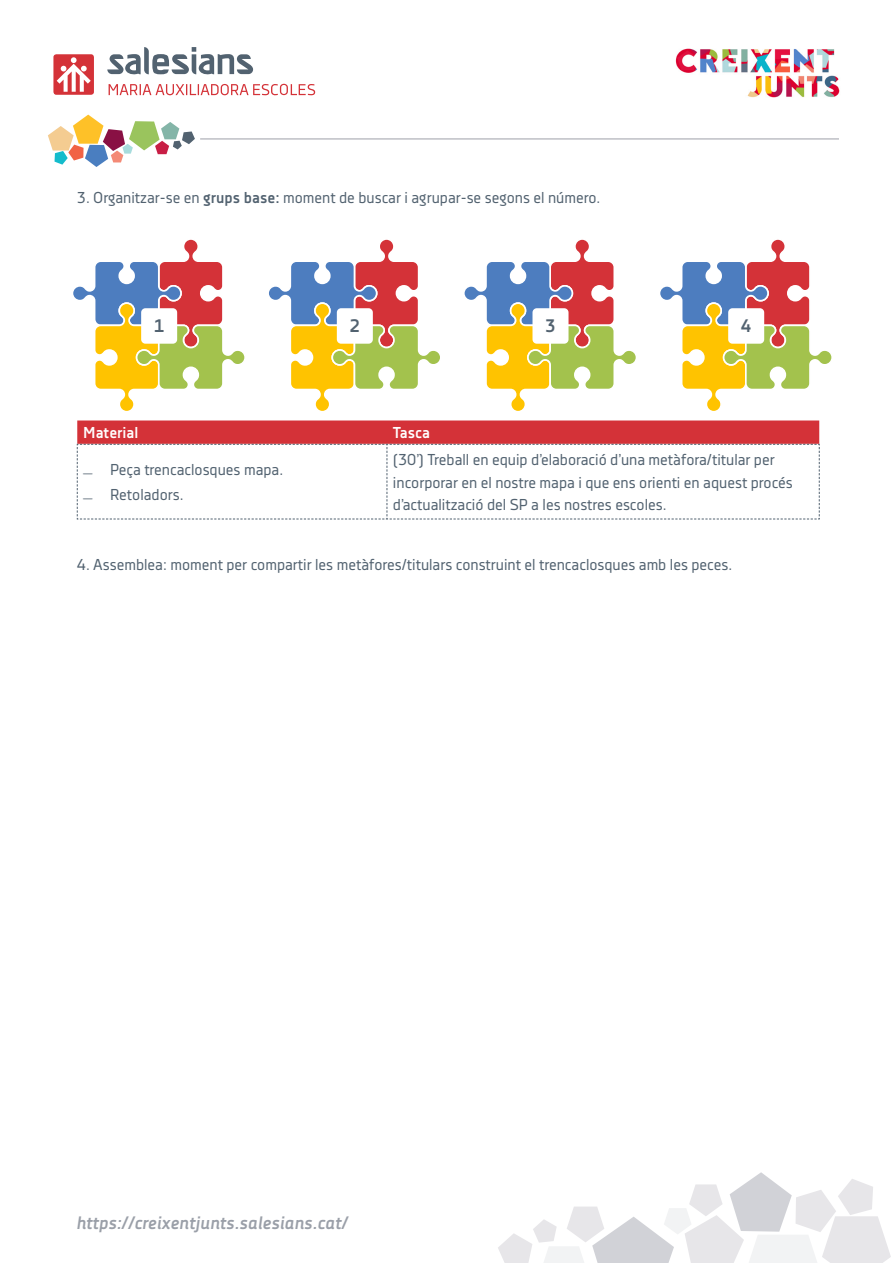
<style>
.page{position:relative;width:893px;height:1263px;background:#fff}
.page>*{position:absolute;margin:0;border:0;box-sizing:border-box;transform-origin:0 0}
.t1{font:700 18.15px "Decima Nova Pro";color:#526270}
.t2{font:italic 700 18px "Decima Nova Pro";color:#9a9fa8}
.t3{font:15.75px/22.5px "Decima Nova Pro";color:#526270}
.t4{font:700 15.75px "Decima Nova Pro";color:#fff}
.s1{font-weight:700}
.s2{font-family:"Courier New"}
</style>
<div class="page">
<hr style="left:200px;top:138px;width:639px;height:2px;background:#bebfc5">
<svg style="left:498px;top:1172px;width:393px;height:91px"></svg>
<img style="left:675px;top:48px;width:165px;height:49px">
<svg style="left:48px;top:115px;width:147px;height:52px"></svg>
<div style="left:53px;top:54px;width:41px;height:41px;background:#d43238;border-radius:3px"></div>
<svg style="left:57px;top:57px;width:34px;height:35px"></svg>
<svg style="left:107px;top:47px;width:146px;height:28px"></svg>
<svg style="left:109px;top:84px;width:206px;height:11px"></svg>
<svg style="left:77px;top:420px;width:743px;height:100px"></svg>
<svg style="left:73px;top:239px;width:172px;height:172px"></svg>
<svg style="left:269px;top:239px;width:171px;height:172px"></svg>
<svg style="left:464px;top:239px;width:172px;height:172px"></svg>
<svg style="left:660px;top:239px;width:172px;height:172px"></svg>
<div style="left:141px;top:308px;width:36px;height:36px;background:#fff;border-radius:4px"></div>
<div style="left:337px;top:308px;width:36px;height:36px;background:#fff;border-radius:4px"></div>
<div style="left:532px;top:308px;width:36px;height:36px;background:#fff;border-radius:4px"></div>
<div style="left:728px;top:308px;width:36px;height:36px;background:#fff;border-radius:4px"></div>
<p class="t3" style="left:77px;top:187px;width:525px">3. Organitzar-se en <span class="s1">grups base:</span> moment de buscar i agrupar-se segons el número.</p>
<p class="t1" style="left:154px;top:316px;width:12px">1</p>
<p class="t1" style="left:350px;top:316px;width:12px">2</p>
<p class="t1" style="left:545px;top:316px;width:12px">3</p>
<p class="t1" style="left:741px;top:316px;width:12px">4</p>
<p class="t4" style="left:83px;top:424px;width:57px">Material</p>
<p class="t4" style="left:393px;top:424px;width:38px">Tasca</p>
<p class="t3" style="left:83px;top:459px;width:201px"><span class="s2">̶</span> Peça trencaclosques mapa.</p>
<p class="t3" style="left:83px;top:483px;width:102px"><span class="s2">̶</span> Retoladors.</p>
<p class="t3" style="left:393px;top:448px;width:401px">(30’) Treball en equip d’elaboració d’una metàfora/titular per incorporar en el nostre mapa i que ens orienti en aquest procés d’actualització del SP a les nostres escoles.</p>
<p class="t3" style="left:77px;top:553px;width:657px">4. Assemblea: moment per compartir les metàfores/titulars construint el trencaclosques amb les peces.</p>
<p class="t2" style="left:76px;top:1212px;width:273px">https://creixentjunts.salesians.cat/</p>
</div>
